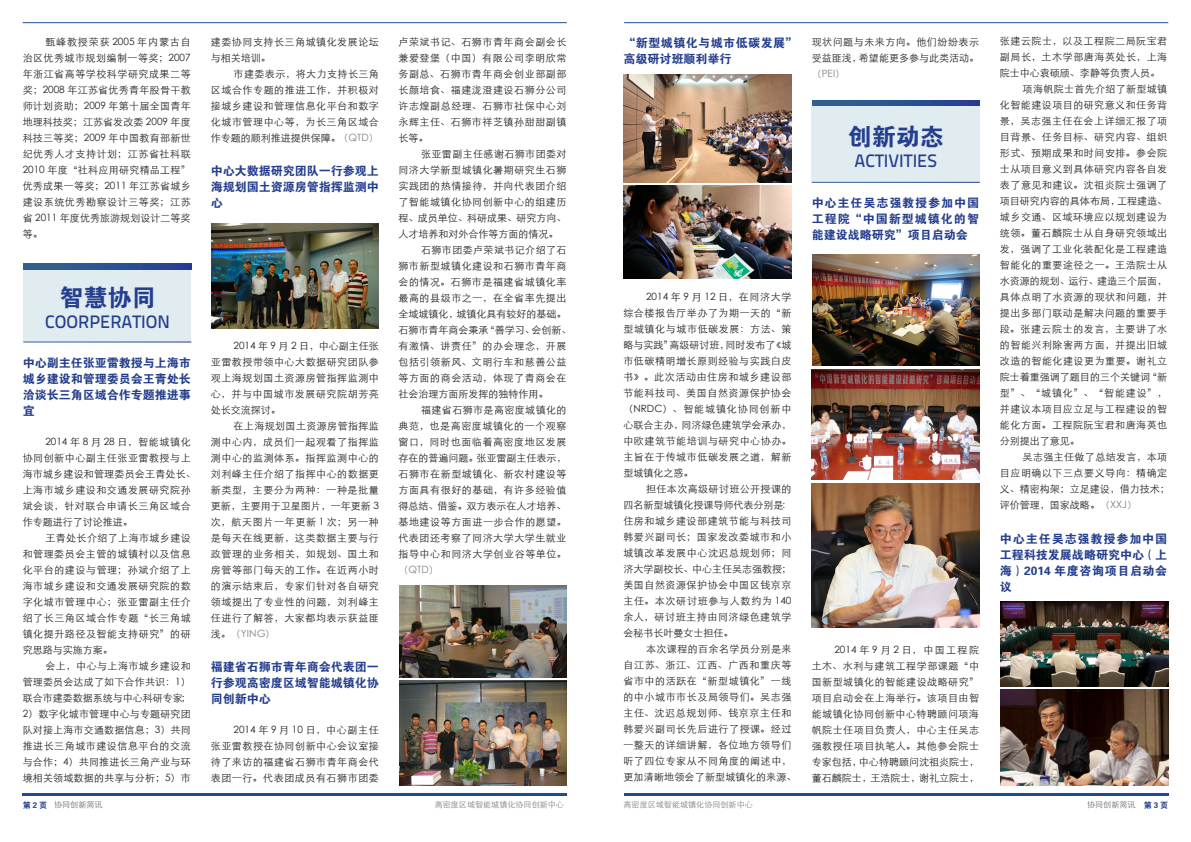
<style>
.page{position:relative;width:1191px;height:842px;background:#fff}
.page>*{position:absolute;margin:0;border:0;box-sizing:border-box;transform-origin:0 0}
.蓝标题{font:24px "FZDHTJW GB1 0";color:#253f8e}
.蓝标题-2{font:18px "Titillium Text 25 L 600 wt";color:#253f8e}
.蓝标题-3{font:12px/16px "FZDHTJW GB1 0";color:#253f8e;text-align:justify}
.蓝标题-4{font:12px/16px "FZDHTJW GB1 0";letter-spacing:.04em;color:#253f8e}
.t1{font:10px/16px "ST Xihei";letter-spacing:.055em;color:#231f20;text-align:justify}
.t2{font:8.1px "ST Xihei";color:#808285}
.小蓝标题{font:8.1px "ST Xihei";color:#6c6d70}
.s1{font-family:"FZDHTJW GB1 0";color:#253f8e}
.s2{color:#808285}
</style>
<div class="page">
<hr style="left:624px;top:793px;width:544px;height:3px;background:#1c4b97">
<hr style="left:624px;top:22px;width:544px;height:1px;background:#1c4b97">
<hr style="left:23px;top:22px;width:544px;height:1px;background:#1c4b97">
<hr style="left:23px;top:793px;width:544px;height:3px;background:#1c4b97">
<img style="left:624px;top:185px;width:167px;height:93px">
<img style="left:624px;top:75px;width:167px;height:107px">
<svg style="left:812px;top:100px;width:167px;height:7px"></svg>
<div style="left:811px;top:107px;width:168px;height:75px;background:#e0ecf0"></div>
<div style="left:24px;top:267px;width:167px;height:75px;background:#e0ecf0"></div>
<svg style="left:24px;top:264px;width:167px;height:6px"></svg>
<img style="left:812px;top:254px;width:167px;height:112px">
<img style="left:811px;top:369px;width:168px;height:111px">
<img style="left:811px;top:484px;width:168px;height:144px">
<img style="left:211px;top:224px;width:167px;height:104px">
<img style="left:399px;top:585px;width:167px;height:93px">
<img style="left:399px;top:681px;width:167px;height:104px">
<img style="left:1000px;top:601px;width:168px;height:85px">
<img style="left:1000px;top:689px;width:168px;height:96px">
<p class="t1" style="left:23px;top:33px;width:169px;text-indent:23px">甄峰教授荣获 2005 年内蒙古自治区优秀城市规划编制一等奖；2007年浙江省高等学校科学研究成果二等奖；2008 年江苏省优秀青年股骨干教师计划资助；2009 年第十届全国青年地理科技奖；江苏省发改委 2009 年度科技三等奖；2009 年中国教育部新世纪优秀人才支持计划；江苏省社科联2010 年度“社科应用研究精品工程”优秀成果一等奖；2011 年江苏省城乡建设系统优秀勘察设计三等奖；江苏省 2011 年度优秀旅游规划设计二等奖等。</p>
<p class="蓝标题" style="left:60px;top:284px;width:97px">智慧协同</p>
<p class="蓝标题-2" style="left:45px;top:308px;width:126px">COORPERATION</p>
<p class="蓝标题-3" style="left:23px;top:355px;width:169px">中心副主任张亚雷教授与上海市城乡建设和管理委员会王青处长洽谈长三角区域合作专题推进事宜</p>
<p class="t1" style="left:23px;top:433px;width:175px;text-align:left;text-indent:23px">2014 年 8 月 28 日，智能城镇化协同创新中心副主任张亚雷教授与上海市城乡建设和管理委员会王青处长、上海市城乡建设和交通发展研究院孙斌会谈，针对联合申请长三角区域合作专题进行了讨论推进。</p>
<p class="t1" style="left:23px;top:529px;width:170px;text-indent:23px">王青处长介绍了上海市城乡建设和管理委员会主管的城镇村以及信息化平台的建设与管理；孙斌介绍了上海市城乡建设和交通发展研究院的数字化城市管理中心；张亚雷副主任介绍了长三角区域合作专题“长三角城镇化提升路径及智能支持研究”的研究思路与实施方案。</p>
<p class="t1" style="left:23px;top:657px;width:170px;text-indent:23px">会上，中心与上海市城乡建设和管理委员会达成了如下合作共识：1）联合市建委数据系统与中心科研专家；2）数字化城市管理中心与专题研究团队对接上海市交通数据信息；3）共同推进长三角城市建设信息平台的交流与合作；4）共同推进长三角产业与环境相关领域数据的共享与分析；5）市</p>
<p class="小蓝标题" style="left:23px;top:798px;width:81px"><span class="s1">第 2 页</span> 协同创新简讯</p>
<p class="t1" style="left:211px;top:33px;width:169px">建委协同支持长三角城镇化发展论坛与相关培训。</p>
<p class="t1" style="left:211px;top:65px;width:169px;text-indent:23px">市建委表示，将大力支持长三角区域合作专题的推进工作，并积极对接城乡建设和管理信息化平台和数字化城市管理中心等，为长三角区域合作专题的顺利推进提供保障。<span class="s2">（QTD）</span></p>
<p class="蓝标题-3" style="left:211px;top:163px;width:169px">中心大数据研究团队一行参观上海规划国土资源房管指挥监测中心</p>
<p class="t1" style="left:211px;top:337px;width:169px;text-indent:23px">2014 年 9 月 2 日，中心副主任张亚雷教授带领中心大数据研究团队参观上海规划国土资源房管指挥监测中心，并与中国城市发展研究院胡芳亮处长交流探讨。</p>
<p class="t1" style="left:211px;top:417px;width:170px;text-indent:23px">在上海规划国土资源房管指挥监测中心内，成员们一起观看了指挥监测中心的监测体系。指挥监测中心的刘利峰主任介绍了指挥中心的数据更新类型，主要分为两种：一种是批量更新，主要用于卫星图片，一年更新 3次，航天图片一年更新 1 次；另一种是每天在线更新，这类数据主要与行政管理的业务相关，如规划、国土和房管等部门每天的工作。在近两小时的演示结束后，专家们针对各自研究领域提出了专业性的问题，刘利峰主任进行了解答，大家都均表示获益匪浅。<span class="s2">（YING）</span></p>
<p class="蓝标题-3" style="left:211px;top:659px;width:169px">福建省石狮市青年商会代表团一行参观高密度区域智能城镇化协同创新中心</p>
<p class="t1" style="left:211px;top:721px;width:169px;text-indent:23px">2014 年 9 月 10 日，中心副主任张亚雷教授在协同创新中心会议室接待了来访的福建省石狮市青年商会代表团一行。代表团成员有石狮市团委</p>
<p class="t1" style="left:398px;top:33px;width:169px">卢荣斌书记、石狮市青年商会副会长兼爱登堡（中国）有限公司李明欣常务副总、石狮市青年商会创业部副部长颜培食、福建泷澄建设石狮分公司许志煌副总经理、石狮市社保中心刘永辉主任、石狮市祥芝镇孙甜甜副镇长等。</p>
<p class="t1" style="left:398px;top:145px;width:170px;text-indent:23px">张亚雷副主任感谢石狮市团委对同济大学新型城镇化暑期研究生石狮实践团的热情接待，并向代表团介绍了智能城镇化协同创新中心的组建历程、成员单位、科研成果、研究方向、人才培养和对外合作等方面的情况。</p>
<p class="t1" style="left:398px;top:241px;width:174px;text-align:left;text-indent:23px">石狮市团委卢荣斌书记介绍了石狮市新型城镇化建设和石狮市青年商会的情况。石狮市是福建省城镇化率最高的县级市之一，在全省率先提出全域城镇化，城镇化具有较好的基础。石狮市青年商会秉承“善学习、会创新、有激情、讲责任”的办会理念，开展包括引领新风、文明行车和慈善公益等方面的商会活动，体现了青商会在社会治理方面所发挥的独特作用。</p>
<p class="t1" style="left:398px;top:401px;width:170px;text-indent:23px">福建省石狮市是高密度城镇化的典范，也是高密度城镇化的一个观察窗口，同时也面临着高密度地区发展存在的普遍问题。张亚雷副主任表示，石狮市在新型城镇化、新农村建设等方面具有很好的基础，有许多经验值得总结、借鉴。双方表示在人才培养、基地建设等方面进一步合作的愿望。代表团还考察了同济大学大学生就业指导中心和同济大学创业谷等单位。<span class="s2">（QTD）</span></p>
<p class="t2" style="left:435px;top:798px;width:131px">高密度区域智能城镇化协同创新中心</p>
<p class="蓝标题-4" style="left:623px;top:35px;width:175px">“新型城镇化与城市低碳发展”高级研讨班顺利举行</p>
<p class="t1" style="left:623px;top:289px;width:169px;text-indent:23px">2014 年 9 月 12 日，在同济大学综合楼报告厅举办了为期一天的“新型城镇化与城市低碳发展：方法、策略与实践”高级研讨班，同时发布了《城市低碳精明增长原则经验与实践白皮书》。此次活动由住房和城乡建设部节能科技司、美国自然资源保护协会（NRDC）、智能城镇化协同创新中心联合主办，同济绿色建筑学会承办，中欧建筑节能培训与研究中心协办。主旨在于传城市低碳发展之道，解新型城镇化之惑。</p>
<p class="t1" style="left:623px;top:481px;width:170px;text-indent:23px">担任本次高级研讨班公开授课的四名新型城镇化授课导师代表分别是：住房和城乡建设部建筑节能与科技司韩爱兴副司长；国家发改委城市和小城镇改革发展中心沈迟总规划师；同济大学副校长、中心主任吴志强教授；美国自然资源保护协会中国区钱京京主任。本次研讨班参与人数约为 140余人，研讨班主持由同济绿色建筑学会秘书长叶曼女士担任。</p>
<p class="t1" style="left:623px;top:641px;width:175px;text-align:left;text-indent:23px">本次课程的百余名学员分别是来自江苏、浙江、江西、广西和重庆等省市中的活跃在“新型城镇化”一线的中小城市市长及局领导们。吴志强主任、沈迟总规划师、钱京京主任和韩爱兴副司长先后进行了授课。经过一整天的详细讲解，各位地方领导们听了四位专家从不同角度的阐述中，更加清晰地领会了新型城镇化的来源、</p>
<p class="t1" style="left:811px;top:33px;width:169px">现状问题与未来方向。他们纷纷表示受益匪浅，希望能更多参与此类活动。<span class="s2">（PEI）</span></p>
<p class="蓝标题" style="left:847px;top:123px;width:97px">创新动态</p>
<p class="蓝标题-2" style="left:854px;top:147px;width:84px">ACTIVITIES</p>
<p class="蓝标题-3" style="left:811px;top:195px;width:169px">中心主任吴志强教授参加中国工程院“中国新型城镇化的智能建设战略研究”项目启动会</p>
<p class="t1" style="left:811px;top:641px;width:169px;text-indent:23px">2014 年 9 月 2 日，中国工程院土木、水利与建筑工程学部课题“中国新型城镇化的智能建设战略研究”项目启动会在上海举行。该项目由智能城镇化协同创新中心特聘顾问项海帆院士任项目负责人，中心主任吴志强教授任项目执笔人。其他参会院士专家包括，中心特聘顾问沈祖炎院士，董石麟院士，王浩院士，谢礼立院士，</p>
<p class="t1" style="left:1000px;top:33px;width:169px">张建云院士，以及工程院二局阮宝君副局长，土木学部唐海英处长，上海院士中心袁硕颀、李静等负责人员。</p>
<p class="t1" style="left:1000px;top:81px;width:169px;text-indent:23px">项海帆院士首先介绍了新型城镇化智能建设项目的研究意义和任务背景，吴志强主任在会上详细汇报了项目背景、任务目标、研究内容、组织形式、预期成果和时间安排。参会院士从项目意义到具体研究内容各自发表了意见和建议。沈祖炎院士强调了项目研究内容的具体布局，工程建造、城乡交通、区域环境应以规划建设为统领。董石麟院士从自身研究领域出发，强调了工业化装配化是工程建造智能化的重要途径之一。王浩院士从水资源的规划、运行、建造三个层面，具体点明了水资源的现状和问题，并提出多部门联动是解决问题的重要手段。张建云院士的发言，主要讲了水的智能兴利除害两方面，并提出旧城改造的智能化建设更为重要。谢礼立院士着重强调了题目的三个关键词“新型”、“城镇化”、“智能建设”，并建议本项目应立足与工程建设的智能化方面。工程院阮宝君和唐海英也分别提出了意见。</p>
<p class="t1" style="left:1000px;top:449px;width:171px;text-align:left;text-indent:23px">吴志强主任做了总结发言，本项目应明确以下三点要义导向：精确定义、精密构架；立足建设，借力技术；评价管理，国家战略。<span class="s2">（XXJ）</span></p>
<p class="蓝标题-3" style="left:1000px;top:531px;width:169px">中心主任吴志强教授参加中国工程科技发展战略研究中心（上海）2014 年度咨询项目启动会议</p>
<p class="t2" style="left:623px;top:798px;width:131px">高密度区域智能城镇化协同创新中心</p>
<p class="小蓝标题" style="left:1087px;top:798px;width:83px">协同创新简讯 <span class="s1">第 3 页</span></p>
</div>
